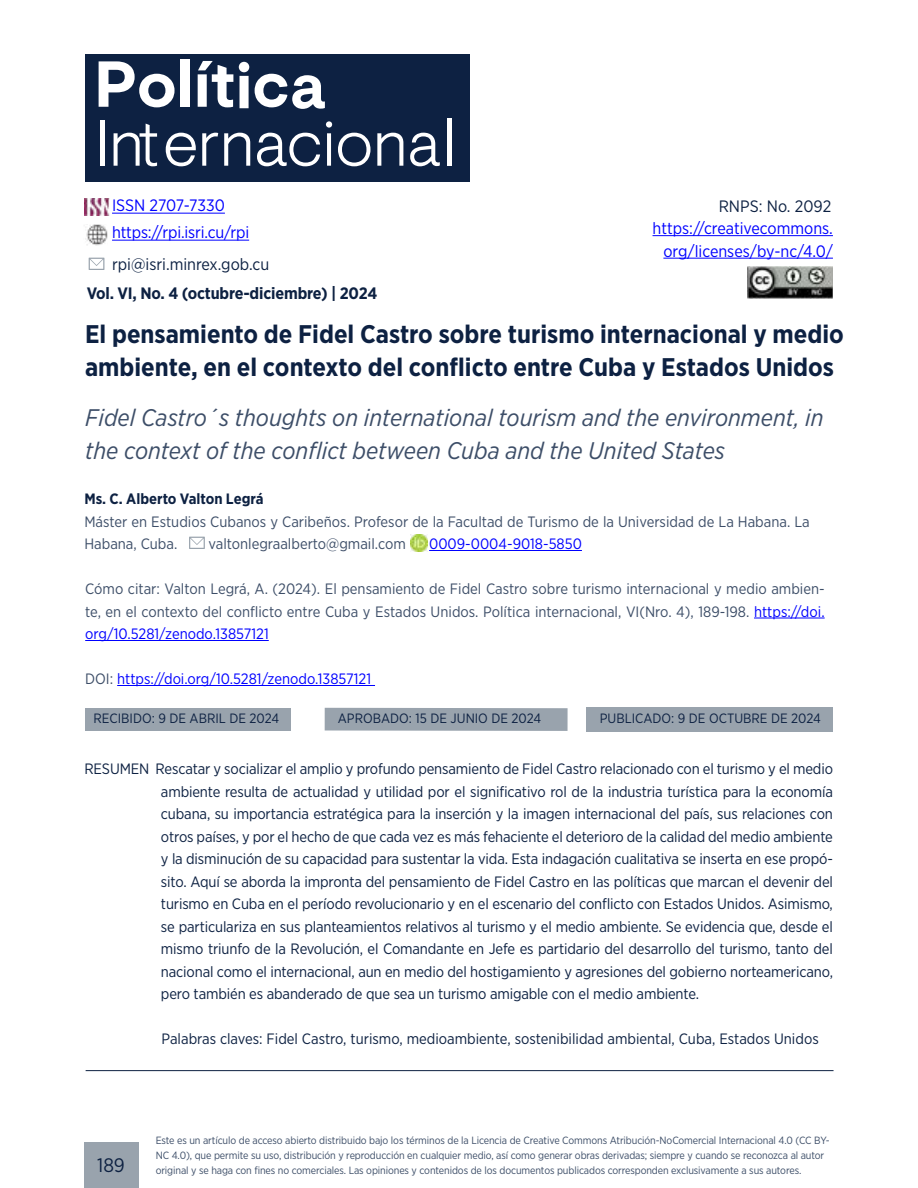
<style>
.page{position:relative;width:918px;height:1188px;background:#fff}
.page>*{position:absolute;margin:0;border:0;box-sizing:border-box;transform-origin:0 0}
.t1{font:700 25.5px/33px "Gotham Narrow";color:#0d2142}
.t2{font:italic 24px/33px "Gotham Narrow";color:#3d4e68}
.t3{font:19.5px "Gotham Narrow";color:#0d2142}
.t4{font:16.5px/27px "Gotham Narrow";color:#00f}
.t5{font:700 16.5px "Gotham Narrow";letter-spacing:-.01em;color:#0d2142}
.t6{font:16.5px "Gotham Narrow";color:#0d2142}
.t7{font:15px/22.5px "Gotham Narrow";color:#0d2142;text-align:justify}
.t8{font:15px/22.5px "Gotham Narrow";color:#3d4e68}
.t9{font:15px "Gotham Narrow";color:#00f}
.t10{font:700 15px "Gotham Narrow";color:#0d2142}
.t11{font:13.5px "Gotham Narrow";color:#0d2142}
.t12{font:10.5px/15px "Gotham Narrow";letter-spacing:-.01em;color:#3d4e68}
.s1{color:#00f}
.s2{color:#3d4e68}
</style>
<div class="page">
<hr style="left:429px;top:550px;width:153px;height:1px;background:#00f">
<hr style="left:754px;top:618px;width:71px;height:1px;background:#00f">
<hr style="left:85px;top:640px;width:184px;height:1px;background:#00f">
<hr style="left:117px;top:685px;width:258px;height:1px;background:#00f">
<div style="left:85px;top:54px;width:385px;height:128px;background:#0d2142"></div>
<svg style="left:99px;top:61px;width:76px;height:46px"></svg>
<div style="left:181px;top:59px;width:9px;height:48px;background:#fff"></div>
<svg style="left:198px;top:61px;width:35px;height:46px"></svg>
<svg style="left:239px;top:62px;width:10px;height:46px"></svg>
<svg style="left:255px;top:74px;width:70px;height:35px"></svg>
<div style="left:100px;top:120px;width:5px;height:46px;background:#fff"></div>
<svg style="left:114px;top:124px;width:43px;height:42px"></svg>
<svg style="left:166px;top:133px;width:30px;height:33px"></svg>
<svg style="left:202px;top:133px;width:16px;height:33px"></svg>
<svg style="left:224px;top:133px;width:26px;height:33px"></svg>
<svg style="left:257px;top:133px;width:63px;height:33px"></svg>
<svg style="left:326px;top:121px;width:6px;height:45px"></svg>
<svg style="left:338px;top:133px;width:33px;height:33px"></svg>
<svg style="left:377px;top:133px;width:26px;height:33px"></svg>
<svg style="left:410px;top:133px;width:30px;height:33px"></svg>
<hr style="left:448px;top:118px;width:4px;height:48px;background:#fff">
<hr style="left:112px;top:213px;width:113px;height:1px;background:#00f">
<hr style="left:112px;top:240px;width:137px;height:1px;background:#00f">
<hr style="left:653px;top:235px;width:180px;height:1px;background:#00f">
<hr style="left:663px;top:258px;width:170px;height:1px;background:#00f">
<img style="left:747px;top:267px;width:86px;height:32px">
<img style="left:85px;top:224px;width:23px;height:21px">
<img style="left:84px;top:199px;width:26px;height:16px">
<svg style="left:89px;top:258px;width:15px;height:12px"></svg>
<div style="left:85px;top:708px;width:205px;height:22px;background:#99a3ad"></div>
<div style="left:325px;top:708px;width:243px;height:23px;background:#99a3ad"></div>
<div style="left:587px;top:707px;width:246px;height:24px;background:#99a3ad"></div>
<hr style="left:86px;top:1070px;width:748px;height:1px;background:#0d2142">
<svg style="left:189px;top:537px;width:16px;height:12px"></svg>
<img style="left:411px;top:535px;width:17px;height:17px">
<div style="left:84px;top:1143px;width:54px;height:45px;background:#99a3ad"></div>
<p class="t4" style="left:112px;top:192px;width:139px">ISSN 2707-7330 https://rpi.isri.cu/rpi</p>
<p class="t6" style="left:112px;top:254px;width:159px">rpi@isri.minrex.gob.cu</p>
<p class="t5" style="left:87px;top:282px;width:292px">Vol. VI, No. 4 (octubre-diciembre) | 2024</p>
<p class="t6" style="left:719px;top:195px;width:114px">RNPS: No. 2092</p>
<p class="t4" style="left:653px;top:217px;width:182px;line-height:22.5px;text-align:right">https://creativecommons. org/licenses/by-nc/4.0/</p>
<h1 class="t1" style="left:85px;top:317px;width:760px">El pensamiento de Fidel Castro sobre turismo internacional y medio ambiente, en el contexto del conflicto entre Cuba y Estados Unidos</h1>
<h2 class="t2" style="left:85px;top:400px;width:740px">Fidel Castro´s thoughts on international tourism and the environment, in the context of the conflict between Cuba and the United States</h2>
<p class="t10" style="left:84px;top:489px;width:181px">Ms. C. Alberto Valton Legrá</p>
<p class="t8" style="left:84px;top:510px;width:727px">Máster en Estudios Cubanos y Caribeños. Profesor de la Facultad de Turismo de la Universidad de La Habana. La<br>Habana, Cuba.</p>
<p class="t8" style="left:208px;top:532px;width:199px">valtonlegraalberto@gmail.com</p>
<p class="t9" style="left:429px;top:534px;width:154px">0009-0004-9018-5850</p>
<p class="t8" style="left:85px;top:577px;width:741px;text-align:justify">Cómo citar: Valton Legrá, A. (2024). El pensamiento de Fidel Castro sobre turismo internacional y medio ambien&shy;te, en el contexto del conflicto entre Cuba y Estados Unidos. Política internacional, VI(Nro. 4), 189-198. <span class="s1">https://doi. org/10.5281/zenodo.13857121</span></p>
<p class="t9" style="left:85px;top:669px;width:287px"><span class="s2">DOI:</span> https://doi.org/10.5281/zenodo.13857121</p>
<p class="t11" style="left:94px;top:710px;width:187px">RECIBIDO: 9 DE ABRIL DE 2024</p>
<p class="t11" style="left:338px;top:710px;width:205px">APROBADO: 15 DE JUNIO DE 2024</p>
<p class="t11" style="left:600px;top:710px;width:223px">PUBLICADO: 9 DE OCTUBRE DE 2024</p>
<p class="t7" style="left:161px;top:757px;width:674px;text-indent:-77px">RESUMEN Rescatar y socializar el amplio y profundo pensamiento de Fidel Castro relacionado con el turismo y el medio ambiente resulta de actualidad y utilidad por el significativo rol de la industria turística para la economía cubana, su importancia estratégica para la inserción y la imagen internacional del país, sus relaciones con otros países, y por el hecho de que cada vez es más fehaciente el deterioro de la calidad del medio ambiente y la disminución de su capacidad para sustentar la vida. Esta indagación cualitativa se inserta en ese propó&shy;sito. Aquí se aborda la impronta del pensamiento de Fidel Castro en las políticas que marcan el devenir del turismo en Cuba en el período revolucionario y en el escenario del conflicto con Estados Unidos. Asimismo, se particulariza en sus planteamientos relativos al turismo y el medio ambiente. Se evidencia que, desde el mismo triunfo de la Revolución, el Comandante en Jefe es partidario del desarrollo del turismo, tanto del nacional como el internacional, aun en medio del hostigamiento y agresiones del gobierno norteamericano, pero también es abanderado de que sea un turismo amigable con el medio ambiente.</p>
<p class="t7" style="left:162px;top:1027px;width:659px">Palabras claves: Fidel Castro, turismo, medioambiente, sostenibilidad ambiental, Cuba, Estados Unidos</p>
<h3 class="t3" style="left:97px;top:1153px;width:29px">189</h3>
<p class="t12" style="left:156px;top:1133px;width:676px">Este es un artículo de acceso abierto distribuido bajo los términos de la Licencia de Creative Commons Atribución-NoComercial Internacional 4.0 (CC BY-<br>NC 4.0), que permite su uso, distribución y reproducción en cualquier medio, así como generar obras derivadas; siempre y cuando se reconozca al autor original y se haga con fines no comerciales. Las opiniones y contenidos de los documentos publicados corresponden exclusivamente a sus autores.</p>
</div>
